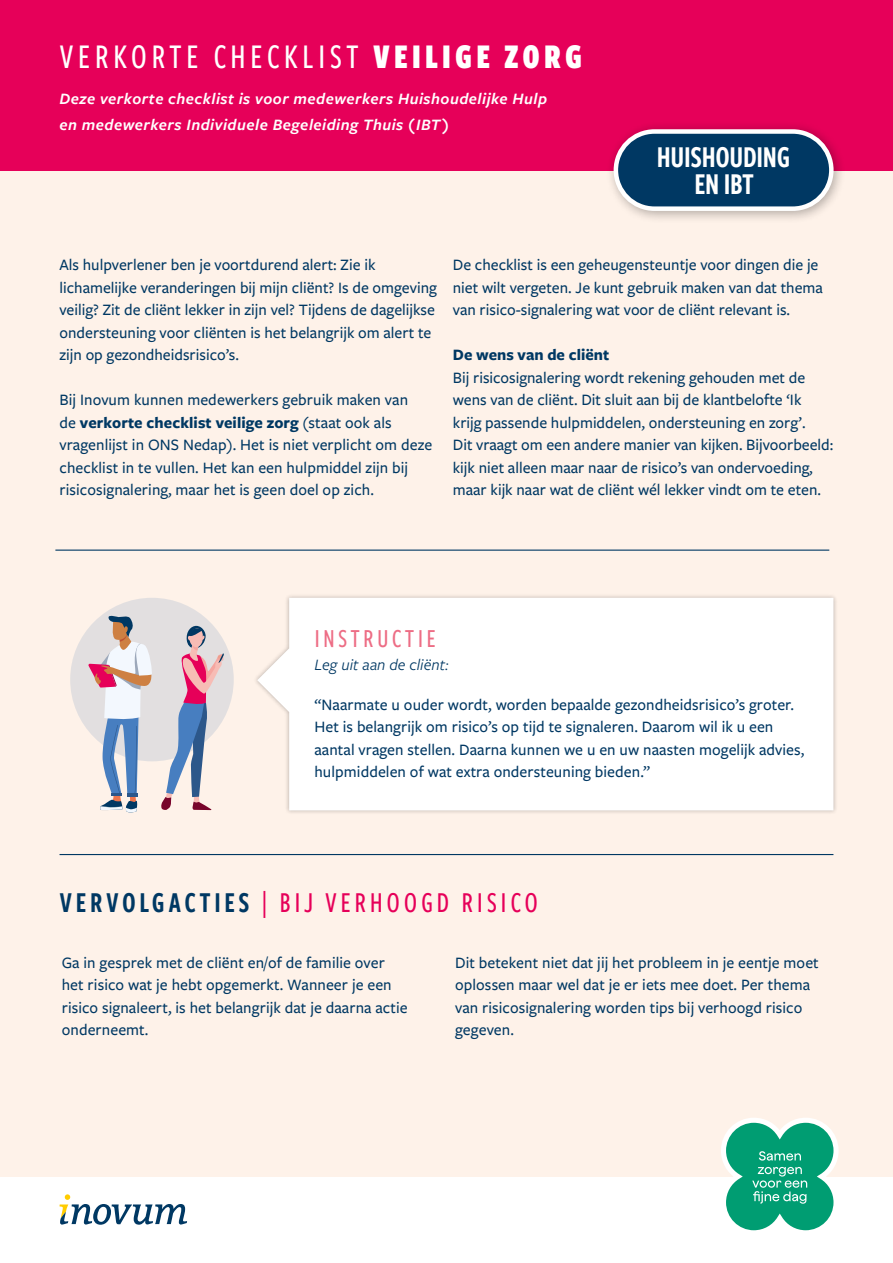
<style>
.page{position:relative;width:893px;height:1263px;background:#fff}
.page>*{position:absolute;margin:0;border:0;box-sizing:border-box;transform-origin:0 0}
.t1{font:500 36px "Freight Sans Cmp Pro";letter-spacing:.12em;color:#fff}
.t2{font:31.5px/27px "Freight Sans Cmp Pro Semi";letter-spacing:-.01em;color:#fff;text-align:center}
.t3{font:500 30px "Freight Sans Cmp Pro";letter-spacing:.12em;color:#e60059}
.t4{font:500 27px "Freight Sans Cmp Pro";letter-spacing:.12em;color:#ed6d85}
.t5{font:500 16.5px/22.5px "Freight Sans Pro";color:#003863}
.t6{font:italic 600 16.5px/25.5px "Freight Sans Pro";letter-spacing:.03em;color:#fff}
.t7{font:italic 16.5px "Freight Sans Pro";letter-spacing:.005em;color:#003863}
.t8{font:700 16.5px "Freight Sans Pro";color:#003863}
.s1{font-weight:900}
.s2{font-weight:700}
.s3{font-family:"Freight Sans Cmp Pro Semi";font-weight:400;color:#003863}
</style>
<div class="page">
<div style="left:0;top:72px;width:893px;height:1104px;background:#fef2e9"></div>
<svg style="left:60px;top:1194px;width:127px;height:31px"></svg>
<svg style="left:718px;top:1118px;width:123px;height:113px"></svg>
<div style="left:70px;top:598px;width:164px;height:163px;background:#e2dfe0;border-radius:50%"></div>
<div style="left:0;top:0;width:893px;height:170px;background:#e60059"></div>
<svg style="left:88px;top:614px;width:136px;height:199px"></svg>
<hr style="left:60px;top:854px;width:773px;height:1px;background:#003863">
<hr style="left:55px;top:550px;width:774px;height:1px;background:#003863">
<div style="left:253px;top:593px;width:585px;height:222px;background:#000;opacity:.25"></div>
<div style="left:257px;top:598px;width:576px;height:212px;background:#fff"></div>
<div style="left:606px;top:121px;width:240px;height:103px;background:#000;opacity:.3"></div>
<div style="left:616px;top:131px;width:215px;height:78px;background:#003863;border-radius:39px"></div>
<div style="left:614px;top:129px;width:220px;height:82px;border:4px solid #fff;border-radius:39px"></div>
<h1 class="t1" style="left:60px;top:32px;width:524px">VERKORTE CHECKLIST <span class="s1">VEILIGE ZORG</span></h1>
<p class="t6" style="left:60px;top:85px;width:489px">Deze verkorte checklist is voor medewerkers Huishoudelijke Hulp en medewerkers Individuele Begeleiding Thuis (IBT)</p>
<h2 class="t2" style="left:657px;top:142px;width:135px">HUISHOUDING<br>EN IBT</h2>
<p class="t5" style="left:60px;top:253px;width:379px">Als hulpverlener ben je voortdurend alert: Zie ik lichamelijke veranderingen bij mijn cliënt? Is de omgeving veilig? Zit de cliënt lekker in zijn vel? Tijdens de dagelijkse ondersteuning voor cliënten is het belangrijk om alert te zijn op gezondheidsrisico’s.</p>
<p class="t5" style="left:60px;top:388px;width:374px">Bij Inovum kunnen medewerkers gebruik maken van<br>de <span class="s2">verkorte checklist veilige zorg</span> (staat ook als vragenlijst in ONS Nedap). Het is niet verplicht om deze checklist in te vullen. Het kan een hulpmiddel zijn bij risicosignalering, maar het is geen doel op zich.</p>
<p class="t5" style="left:453px;top:253px;width:372px">De checklist is een geheugensteuntje voor dingen die je niet wilt vergeten. Je kunt gebruik maken van dat thema van risico-signalering wat voor de cliënt relevant is.</p>
<p class="t8" style="left:453px;top:343px;width:158px">De wens van de cliënt</p>
<p class="t5" style="left:453px;top:365px;width:382px">Bij risicosignalering wordt rekening gehouden met de wens van de cliënt. Dit sluit aan bij de klantbelofte ‘Ik krijg passende hulpmiddelen, ondersteuning en zorg’.<br>Dit vraagt om een andere manier van kijken. Bijvoorbeeld: kijk niet alleen maar naar de risico’s van ondervoeding, maar kijk naar wat de cliënt wél lekker vindt om te eten.</p>
<h3 class="t4" style="left:314px;top:620px;width:123px">INSTRUCTIE</h3>
<p class="t7" style="left:314px;top:653px;width:135px">Leg uit aan de cliënt:</p>
<p class="t5" style="left:314px;top:693px;width:491px">“Naarmate u ouder wordt, worden bepaalde gezondheidsrisico’s groter.<br>Het is belangrijk om risico’s op tijd te signaleren. Daarom wil ik u een aantal vragen stellen. Daarna kunnen we u en uw naasten mogelijk advies, hulpmiddelen of wat extra ondersteuning bieden.”</p>
<h3 class="t3" style="left:60px;top:882px;width:480px"><span class="s3">VERVOLGACTIES</span> | BIJ VERHOOGD RISICO</h3>
<p class="t5" style="left:62px;top:950px;width:347px">Ga in gesprek met de cliënt en/of de familie over het risico wat je hebt opgemerkt. Wanneer je een risico signaleert, is het belangrijk dat je daarna actie onderneemt.</p>
<p class="t5" style="left:455px;top:950px;width:365px">Dit betekent niet dat jij het probleem in je eentje moet oplossen maar wel dat je er iets mee doet. Per thema van risicosignalering worden tips bij verhoogd risico gegeven.</p>
</div>
